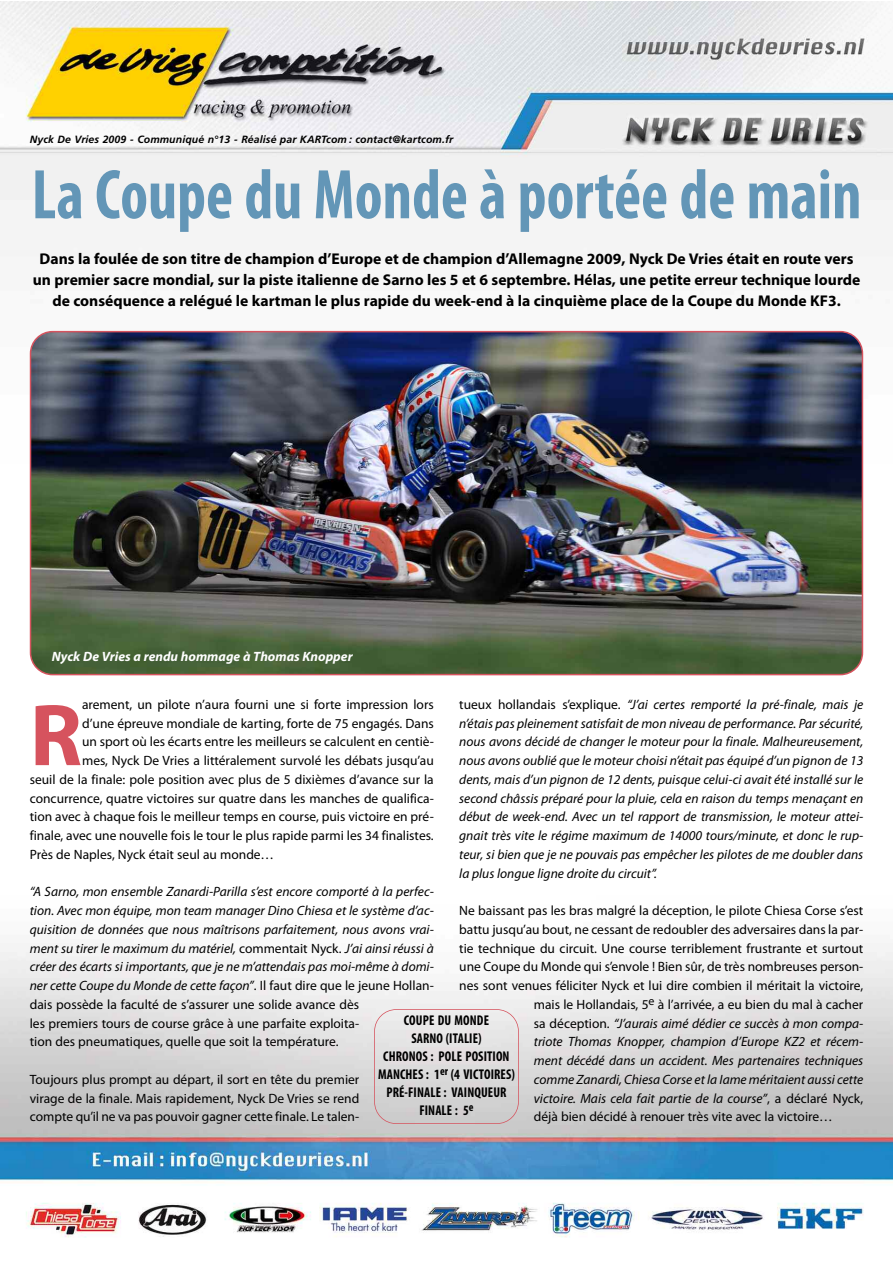
<style>
.page{position:relative;width:893px;height:1263px;background:#fff}
.page>*{position:absolute;margin:0;border:0;box-sizing:border-box;transform-origin:0 0}
.t1{font:700 88.5px "Myriad Pro";color:#d6535e}
.t2{font:700 condensed 70.95px "Myriad Pro";color:#6396b7;scale:.91 1}
.t3{font:700 15.6px/21px "Myriad Pro";color:#000;text-align:center}
.t4{font:700 condensed 14.1px/18px "Myriad Pro";letter-spacing:.01em;color:#000;text-align:center;scale:.95 1}
.t5{font:italic 13.5px/18.8px "Myriad Pro";color:#000}
.t6{font:13.5px/18.8px "Myriad Pro";color:#000;text-align:justify}
.t7{font:italic 700 13.5px "Myriad Pro";color:#fff}
.t8{font:italic 700 10.5px "Frutiger";letter-spacing:.01em;color:#000}
.s1{font-style:normal}
</style>
<div class="page">
<img style="left:0;top:1px;width:892px;height:1237px">
<div style="left:374px;top:1009px;width:145px;height:115px;border:2px solid #d6535e;border-radius:22px"></div>
<img style="left:30px;top:331px;width:833px;height:344px">
<p class="t8" style="left:30px;top:135px;width:425px">Nyck De Vries 2009 - Communiqué n°13 - Réalisé par KARTcom : contact@kartcom.fr</p>
<h2 class="t2" style="left:32px;top:170px;width:913px">La Coupe du Monde à portée de main</h2>
<p class="t3" style="left:33px;top:249px;width:829px">Dans la foulée de son titre de champion d’Europe et de champion d’Allemagne 2009, Nyck De Vries était en route vers un premier sacre mondial, sur la piste italienne de Sarno les 5 et 6 septembre. Hélas, une petite erreur technique lourde de conséquence a relégué le kartman le plus rapide du week-end à la cinquième place de la Coupe du Monde KF3.</p>
<p class="t7" style="left:52px;top:651px;width:302px">Nyck De Vries a rendu hommage à Thomas Knopper</p>
<h1 class="t1" style="left:30px;top:702px;width:54px">R</h1>
<p class="t6" style="left:82px;top:696px;width:353px">arement, un pilote n’aura fourni une si forte impression lors</p>
<p class="t5" style="left:459px;top:696px;width:406px;text-align:justify"><span class="s1">tueux hollandais s’explique.</span> “J’ai certes remporté la pré-finale, mais je n’étais pas pleinement satisfait de mon niveau de performance. Par sécurité, nous avons décidé de changer le moteur pour la finale. Malheureusement, nous avons oublié que le moteur choisi n’était pas équipé d’un pignon de 13 dents, mais d’un pignon de 12 dents, puisque celui-ci avait été installé sur le second châssis préparé pour la pluie, cela en raison du temps menaçant en début de week-end. Avec un tel rapport de transmission, le moteur attei&shy;gnait très vite le régime maximum de 14000 tours/minute, et donc le rup&shy;teur, si bien que je ne pouvais pas empêcher les pilotes de me doubler dans la plus longue ligne droite du circuit”.</p>
<p class="t6" style="left:459px;top:902px;width:405px">Ne baissant pas les bras malgré la déception, le pilote Chiesa Corse s’est</p>
<p class="t6" style="left:459px;top:921px;width:405px">battu jusqu’au bout, ne cessant de redoubler des adversaires dans la par-</p>
<p class="t6" style="left:459px;top:940px;width:406px">tie technique du circuit. Une course terriblement frustrante et surtout</p>
<p class="t6" style="left:459px;top:958px;width:406px">une Coupe du Monde qui s’envole ! Bien sûr, de très nombreuses person-</p>
<p class="t6" style="left:459px;top:977px;width:405px">nes sont venues féliciter Nyck et lui dire combien il méritait la victoire,</p>
<p class="t6" style="left:534px;top:996px;width:331px">mais le Hollandais, 5<sup>e</sup> à l’arrivée, a eu bien du mal à cacher</p>
<p class="t5" style="left:534px;top:1015px;width:331px"><span class="s1">sa déception.</span> “J’aurais aimé dédier ce succès à mon compa-</p>
<p class="t5" style="left:534px;top:1033px;width:331px">triote Thomas Knopper, champion d’Europe KZ2 et récem-</p>
<p class="t5" style="left:534px;top:1052px;width:331px">ment décédé dans un accident. Mes partenaires techniques</p>
<p class="t5" style="left:534px;top:1071px;width:331px">comme Zanardi, Chiesa Corse et la Iame méritaient aussi cette</p>
<p class="t5" style="left:534px;top:1090px;width:331px">victoire. Mais cela fait partie de la course”<span class="s1">, a déclaré Nyck,</span></p>
<p class="t6" style="left:534px;top:1108px;width:300px">déjà bien décidé à renouer très vite avec la victoire…</p>
<p class="t6" style="left:82px;top:715px;width:353px">d’une épreuve mondiale de karting, forte de 75 engagés. Dans</p>
<p class="t6" style="left:82px;top:733px;width:353px">un sport où les écarts entre les meilleurs se calculent en centiè-</p>
<p class="t6" style="left:82px;top:752px;width:353px">mes, Nyck De Vries a littéralement survolé les débats jusqu’au</p>
<p class="t6" style="left:30px;top:771px;width:405px">seuil de la finale: pole position avec plus de 5 dixièmes d’avance sur la</p>
<p class="t6" style="left:30px;top:790px;width:406px">concurrence, quatre victoires sur quatre dans les manches de qualifica-</p>
<p class="t6" style="left:30px;top:808px;width:406px">tion avec à chaque fois le meilleur temps en course, puis victoire en pré-</p>
<p class="t6" style="left:30px;top:827px;width:405px">finale, avec une nouvelle fois le tour le plus rapide parmi les 34 finalistes.</p>
<p class="t6" style="left:30px;top:846px;width:246px">Près de Naples, Nyck était seul au monde…</p>
<p class="t5" style="left:30px;top:883px;width:406px">“A Sarno, mon ensemble Zanardi-Parilla s’est encore comporté à la perfec&shy;tion. Avec mon équipe, mon team manager Dino Chiesa et le système d’ac&shy;quisition de données que nous maîtrisons parfaitement, nous avons vrai&shy;ment su tirer le maximum du matériel, <span class="s1">commentait Nyck.</span> J’ai ainsi réussi à créer des écarts si importants, que je ne m’attendais pas moi-même à domi&shy;ner cette Coupe du Monde de cette façon”<span class="s1">. Il faut dire que le jeune Hollan&shy;dais possède la faculté de s’assurer une solide avance dès<br>les premiers tours de course grâce à une parfaite exploita-<br>tion des pneumatiques, quelle que soit la température.</span></p>
<p class="t6" style="left:30px;top:1071px;width:331px">Toujours plus prompt au départ, il sort en tête du premier virage de la finale. Mais rapidement, Nyck De Vries se rend compte qu’il ne va pas pouvoir gagner cette finale. Le talen-</p>
<p class="t4" style="left:378px;top:1013px;width:146px">COUPE DU MONDE<br>SARNO (ITALIE)<br>CHRONOS : POLE POSITION<br>MANCHES : 1<sup>er</sup> (4 VICTOIRES)<br>PRÉ-FINALE : VAINQUEUR<br>FINALE : 5<sup>e</sup></p>
</div>
